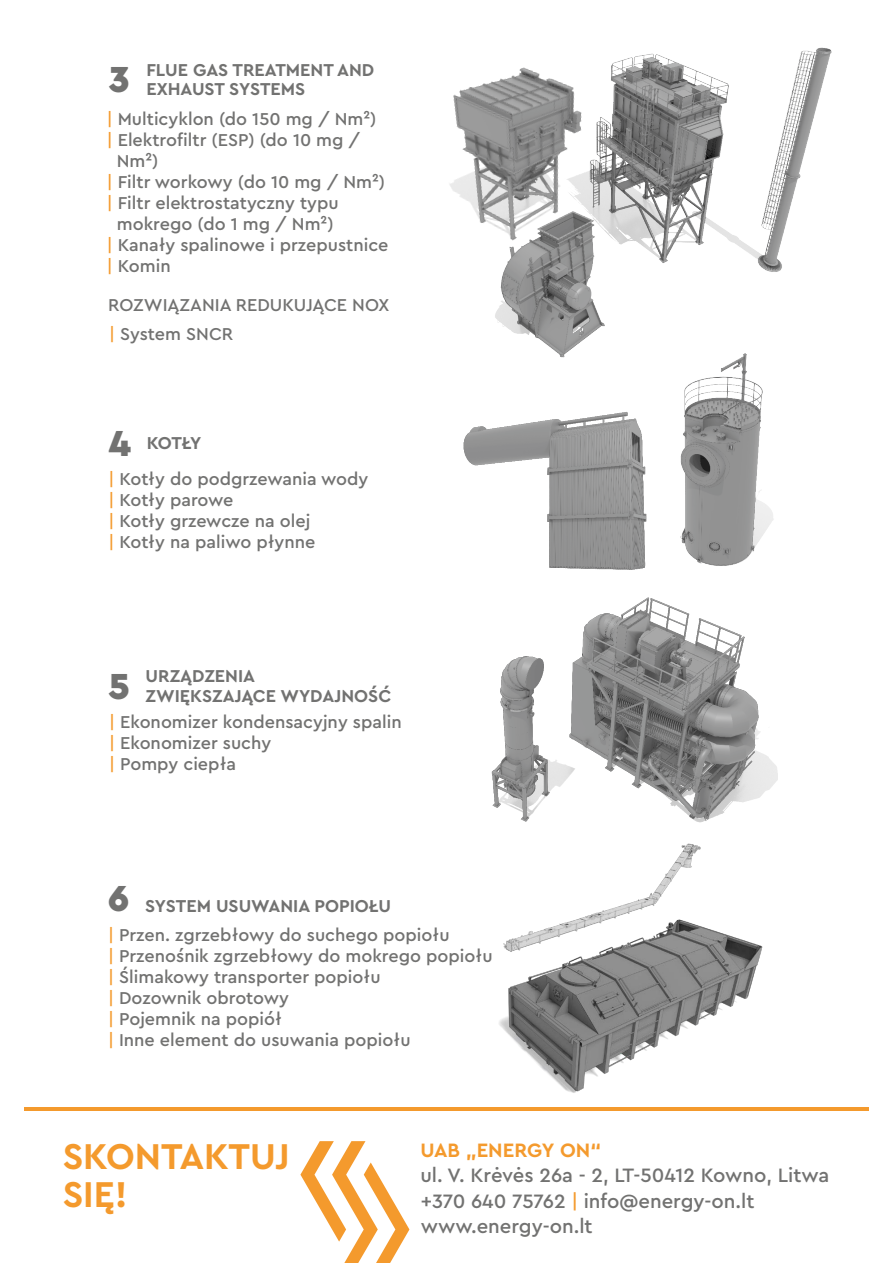
<style>
.page{position:relative;width:893px;height:1263px;background:#fff}
.page>*{position:absolute;margin:0;border:0;box-sizing:border-box;transform-origin:0 0}
.t1{font:900 37.95px "Cera Pro";color:#727271}
.t2{font:700 37.5px/37.8px "Cera Pro";color:#f49a2d}
.t3{font:500 20.25px/25.5px "Cera Pro";color:#727271}
.t4{font:700 20.25px "Cera Pro";color:#f49a2d}
.t5{font:500 18px/21px "Cera Pro";color:#727271}
.t6{font:700 18px/19.5px "Cera Pro";color:#727271}
.s1{font-weight:900;font-size:37.95px}
.s2{color:#f49a2d}
.s3{font-weight:700}
</style>
<div class="page">
<img style="left:499px;top:843px;width:264px;height:250px">
<img style="left:463px;top:412px;width:184px;height:158px">
<img style="left:680px;top:353px;width:94px;height:213px">
<img style="left:491px;top:597px;width:286px;height:226px">
<img style="left:449px;top:67px;width:114px;height:142px">
<img style="left:563px;top:47px;width:269px;height:225px">
<svg style="left:300px;top:1141px;width:109px;height:122px"></svg>
<hr style="left:24px;top:1107px;width:845px;height:3px;background:#f49a2d">
<img style="left:474px;top:109px;width:262px;height:282px">
<p class="t6" style="left:146px;top:60px;width:229px;text-indent:-37px"><span class="s1">3</span> FLUE GAS TREATMENT AND<br>EXHAUST SYSTEMS</p>
<p class="t5" style="left:107px;top:109px;width:271px"><span class="s2">|</span> Multicyklon (do 150 mg / Nm²)</p>
<p class="t5" style="left:107px;top:130px;width:255px"><span class="s2">|</span> Elektrofiltr (ESP) (do 10 mg /</p>
<p class="t5" style="left:117px;top:151px;width:43px">Nm²)</p>
<p class="t5" style="left:107px;top:172px;width:280px"><span class="s2">|</span> Filtr workowy (do 10 mg / Nm²)</p>
<p class="t5" style="left:107px;top:193px;width:234px"><span class="s2">|</span> Filtr elektrostatyczny typu</p>
<p class="t5" style="left:117px;top:214px;width:218px">mokrego (do 1 mg / Nm²)</p>
<p class="t5" style="left:107px;top:235px;width:283px"><span class="s2">|</span> Kanały spalinowe i przepustnice</p>
<p class="t5" style="left:107px;top:256px;width:65px"><span class="s2">|</span> Komin</p>
<p class="t5" style="left:108px;top:291px;width:283px;line-height:29.1px">ROZWIĄZANIA REDUKUJĄCE NOX <span class="s2">|</span> System SNCR</p>
<p class="t5" style="left:108px;top:425px;width:261px;line-height:36.2px"><span class="s1">4</span> <span class="s3">KOTŁY<br></span><span class="s2">|</span> Kotły do podgrzewania wody</p>
<p class="t5" style="left:108px;top:490px;width:209px"><span class="s2">|</span> Kotły parowe<br><span class="s2">|</span> Kotły grzewcze na olej <span class="s2">|</span> Kotły na paliwo płynne</p>
<p class="t6" style="left:146px;top:667px;width:247px;text-indent:-37px"><span class="s1">5</span> URZĄDZENIA<br>ZWIĘKSZAJĄCE WYDAJNOŚĆ</p>
<p class="t5" style="left:109px;top:712px;width:294px"><span class="s2">|</span> Ekonomizer kondensacyjny spalin <span class="s2">|</span> Ekonomizer suchy<br><span class="s2">|</span> Pompy ciepła</p>
<h1 class="t1" style="left:108px;top:881px;width:23px">6</h1>
<p class="t5" style="left:108px;top:925px;width:386px"><span class="s2">|</span> Przen. zgrzebłowy do suchego popiołu<br><span class="s2">|</span> Przenośnik zgrzebłowy do mokrego popiołu <span class="s2">|</span> Ślimakowy transporter popiołu<br><span class="s2">|</span> Dozownik obrotowy<br><span class="s2">|</span> Pojemnik na popiół<br><span class="s2">|</span> Inne element do usuwania popiołu</p>
<p class="t6" style="left:145px;top:896px;width:248px">SYSTEM USUWANIA POPIOŁU</p>
<h2 class="t2" style="left:63px;top:1138px;width:228px">SKONTAKTUJ<br>SIĘ!</h2>
<p class="t4" style="left:420px;top:1140px;width:182px">UAB „ENERGY ON“</p>
<p class="t3" style="left:420px;top:1163px;width:410px">ul. V. Krėvės 26a - 2, LT-50412 Kowno, Litwa +370 640 75762 <span class="s2">|</span> info@energy-on.lt www.energy-on.lt</p>
</div>
